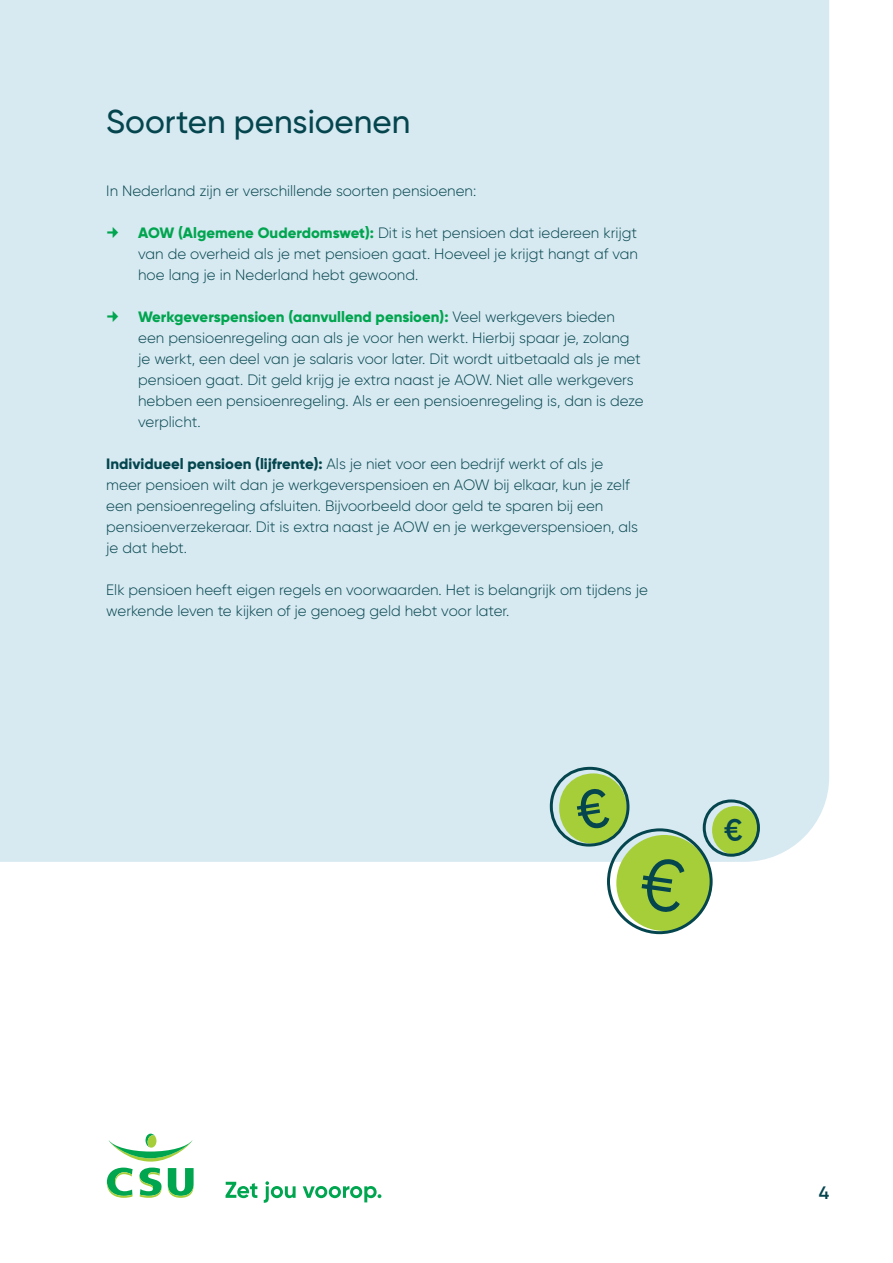
<style>
.page{position:relative;width:893px;height:1263px;background:#fff}
.page>*{position:absolute;margin:0;border:0;box-sizing:border-box;transform-origin:0 0}
.Kop{font:500 33px "Gilroy";color:#04454e}
.t1{font:600 18px "Gilroy";color:#04454e}
.Platte_tekst{font:300 15px/21px "Gilroy";color:#04454e}
.s1{font-weight:800;color:#00a54f}
.s2{font-weight:800}
</style>
<div class="page">
<svg style="left:109px;top:1133px;width:84px;height:28px"></svg>
<svg style="left:107px;top:1167px;width:26px;height:31px"></svg>
<svg style="left:139px;top:1167px;width:23px;height:31px"></svg>
<svg style="left:168px;top:1168px;width:26px;height:30px"></svg>
<svg style="left:226px;top:1182px;width:31px;height:16px"></svg>
<svg style="left:264px;top:1181px;width:32px;height:22px"></svg>
<svg style="left:303px;top:1186px;width:78px;height:16px"></svg>
<div style="left:0;top:0;width:829px;height:862px;background:#d7e9f1"></div>
<div style="left:616px;top:835px;width:96px;height:96px;background:#a6ce39;border-radius:50%"></div>
<div style="left:559px;top:773px;width:68px;height:71px;background:#a6ce39;border-radius:50%"></div>
<div style="left:712px;top:806px;width:47px;height:49px;background:#a6ce39;border-radius:50%"></div>
<div style="left:607px;top:828px;width:106px;height:106px;border:3px solid #04454e;border-radius:50%"></div>
<div style="left:550px;top:767px;width:80px;height:80px;border:3px solid #04454e;border-radius:50%"></div>
<div style="left:703px;top:799px;width:57px;height:58px;border:3px solid #04454e;border-radius:50%"></div>
<svg style="left:108px;top:227px;width:10px;height:11px"></svg>
<svg style="left:108px;top:311px;width:10px;height:11px"></svg>
<p class="Kop" style="left:106px;top:101px;width:306px">Soorten pensioenen</p>
<p class="Platte_tekst" style="left:106px;top:180px;width:371px">In Nederland zijn er verschillende soorten pensioenen:</p>
<p class="Platte_tekst" style="left:138px;top:222px;width:501px;text-align:justify"><span class="s1">AOW (Algemene Ouderdomswet):</span> Dit is het pensioen dat iedereen krijgt van de overheid als je met pensioen gaat. Hoeveel je krijgt hangt af van hoe lang je in Nederland hebt gewoond.</p>
<p class="Platte_tekst" style="left:138px;top:306px;width:507px"><span class="s1">Werkgeverspensioen (aanvullend pensioen):</span> Veel werkgevers bieden een pensioenregeling aan als je voor hen werkt. Hierbij spaar je, zolang je werkt, een deel van je salaris voor later. Dit wordt uitbetaald als je met pensioen gaat. Dit geld krijg je extra naast je AOW. Niet alle werkgevers hebben een pensioenregeling. Als er een pensioenregeling is, dan is deze verplicht.</p>
<p class="Platte_tekst" style="left:106px;top:453px;width:533px"><span class="s2">Individueel pensioen (lijfrente):</span> Als je niet voor een bedrijf werkt of als je meer pensioen wilt dan je werkgeverspensioen en AOW bij elkaar, kun je zelf een pensioenregeling afsluiten. Bijvoorbeeld door geld te sparen bij een pensioenverzekeraar. Dit is extra naast je AOW en je werkgeverspensioen, als je dat hebt.</p>
<p class="Platte_tekst" style="left:106px;top:579px;width:543px">Elk pensioen heeft eigen regels en voorwaarden. Het is belangrijk om tijdens je werkende leven te kijken of je genoeg geld hebt voor later.</p>
<p class="t1" style="left:819px;top:1182px;width:12px">4</p>
</div>
